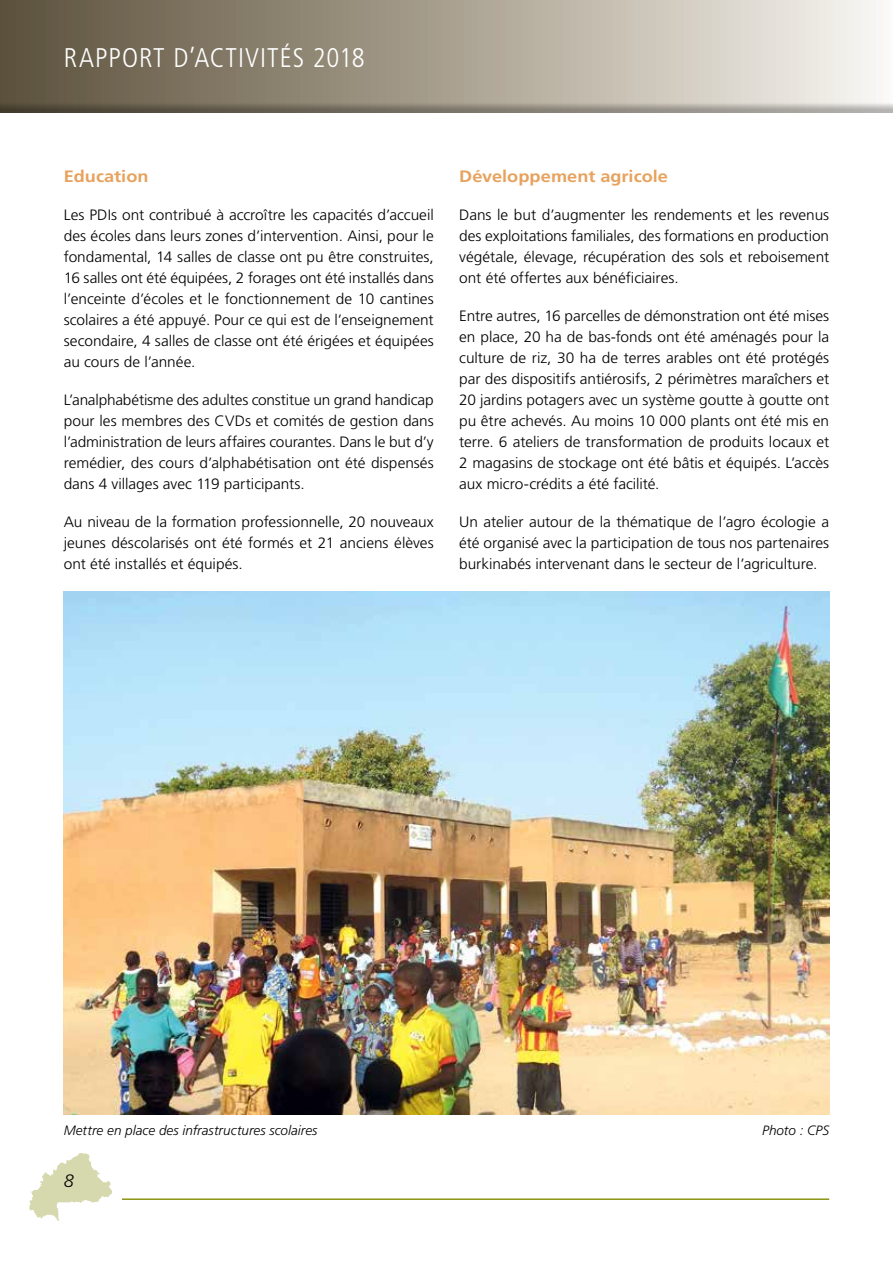
<style>
.page{position:relative;width:893px;height:1263px;background:#fff}
.page>*{position:absolute;margin:0;border:0;box-sizing:border-box;transform-origin:0 0}
.t1{font:300 condensed 27px "Frutiger LT Std";letter-spacing:.04em;color:#fff}
.t2{font:italic 300 18px "Frutiger LT Std";color:#000}
.t3{font:700 16.5px "Frutiger LT Std";color:#e7a25d;scale:1.1 1}
.t4{font:300 15px/21px "Frutiger LT Std";letter-spacing:-.005em;color:#000;text-align:justify}
.t5{font:italic 300 13.5px "Frutiger LT Std";letter-spacing:.005em;color:#000}
</style>
<div class="page">
<img style="left:30px;top:1154px;width:82px;height:67px">
<div style="left:0;top:0;width:893px;height:115px;background:#000;opacity:.28"></div>
<hr style="left:122px;top:1198px;width:707px;height:2px;background:#8b9414">
<img style="left:64px;top:591px;width:765px;height:523px">
<h1 class="t1" style="left:64px;top:42px;width:302px">RAPPORT D’ACTIVITÉS 2018</h1>
<p class="t3" style="left:64px;top:167px;width:79px">Education</p>
<p class="t4" style="left:64px;top:205px;width:371px">Les PDIs ont contribué à accroître les capacités d’accueil des écoles dans leurs zones d’intervention. Ainsi, pour le fondamental, 14 salles de classe ont pu être construites, 16 salles ont été équipées, 2 forages ont été installés dans l’enceinte d’écoles et le fonctionnement de 10 cantines scolaires a été appuyé. Pour ce qui est de l’enseignement secondaire, 4 salles de classe ont été érigées et équipées au cours de l’année.</p>
<p class="t4" style="left:64px;top:390px;width:371px">L’analphabétisme des adultes constitue un grand handicap pour les membres des CVDs et comités de gestion dans l’administration de leurs affaires courantes. Dans le but d’y remédier, des cours d’alphabétisation ont été dispensés dans 4 villages avec 119 participants.</p>
<p class="t4" style="left:64px;top:512px;width:371px">Au niveau de la formation professionnelle, 20 nouveaux jeunes déscolarisés ont été formés et 21 anciens élèves ont été installés et équipés.</p>
<p class="t3" style="left:459px;top:167px;width:191px">Développement agricole</p>
<p class="t4" style="left:459px;top:205px;width:371px">Dans le but d’augmenter les rendements et les revenus des exploitations familiales, des formations en production végétale, élevage, récupération des sols et reboisement ont été offertes aux bénéficiaires.</p>
<p class="t4" style="left:459px;top:306px;width:371px">Entre autres, 16 parcelles de démonstration ont été mises en place, 20 ha de bas-fonds ont été aménagés pour la culture de riz, 30 ha de terres arables ont été protégés par des dispositifs antiérosifs, 2 périmètres maraîchers et 20 jardins potagers avec un système goutte à goutte ont pu être achevés. Au moins 10 000 plants ont été mis en terre. 6 ateliers de transformation de produits locaux et 2 magasins de stockage ont été bâtis et équipés. L’accès aux micro-crédits a été facilité.</p>
<p class="t4" style="left:459px;top:512px;width:371px">Un atelier autour de la thématique de l’agro écologie a été organisé avec la participation de tous nos partenaires burkinabés intervenant dans le secteur de l’agriculture.</p>
<p class="t5" style="left:64px;top:1123px;width:255px">Mettre en place des infrastructures scolaires</p>
<p class="t5" style="left:762px;top:1123px;width:68px">Photo : CPS</p>
<p class="t2" style="left:64px;top:1171px;width:12px">8</p>
</div>
